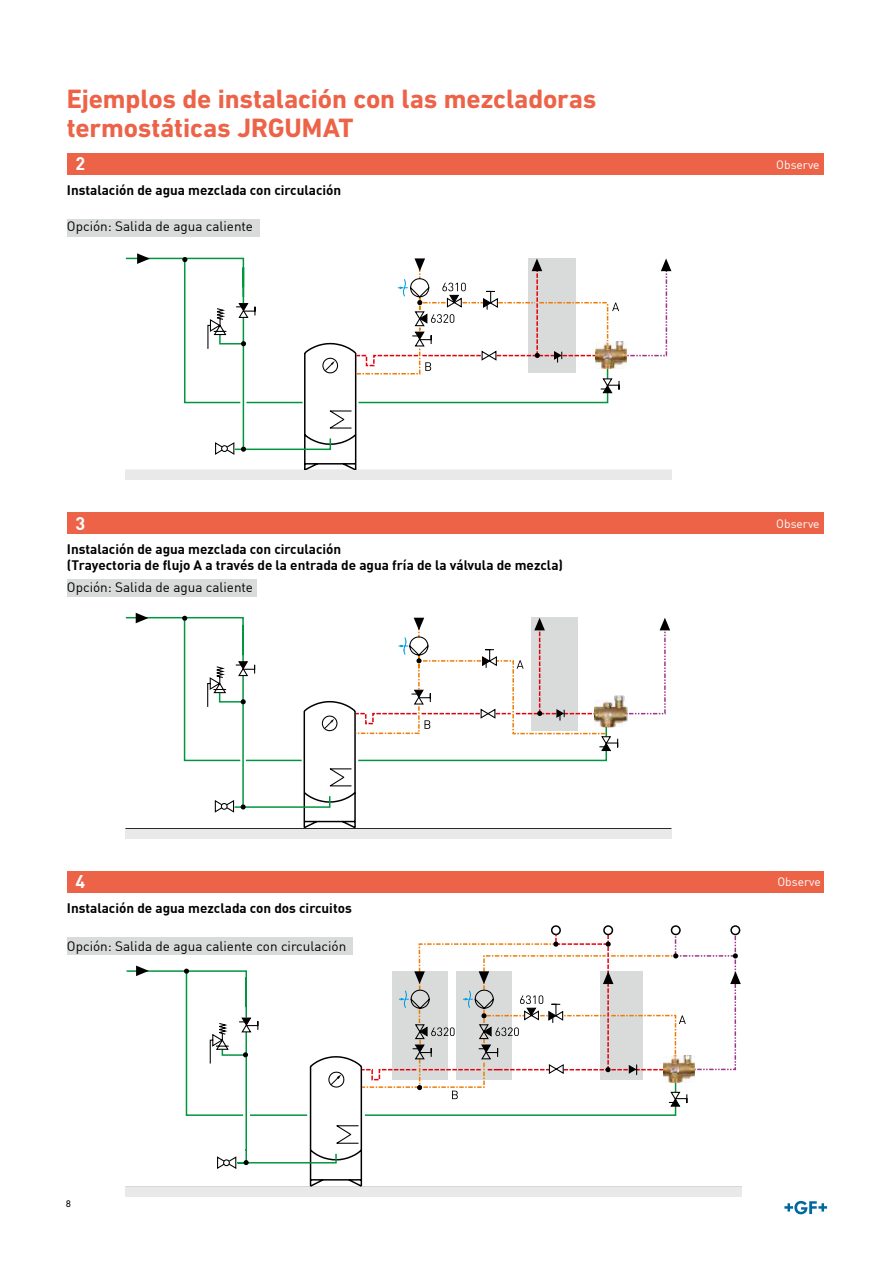
<style>
.page{position:relative;width:893px;height:1263px;background:#fff}
.page>*{position:absolute;margin:0;border:0;box-sizing:border-box;transform-origin:0 0}
.t1{font:700 27px/28.5px "DIN Next W1 G";letter-spacing:-.005em;color:#ec6348}
.t2{font:700 18px "DIN";color:#fff}
.t3{font:700 13.5px/15.6px "DIN";color:#000}
.t4{font:13.5px "DIN";color:#000}
.t5{font:12px "DIN";color:#fff}
.t6{font:9.75px "DIN Next W1 G";color:#000}
</style>
<div class="page">
<svg style="left:784px;top:1201px;width:43px;height:13px"></svg>
<hr style="left:125px;top:470px;width:546px;height:1px;background:#000">
<hr style="left:125px;top:828px;width:546px;height:1px;background:#000">
<hr style="left:125px;top:1187px;width:617px;height:1px;background:#000">
<div style="left:67px;top:220px;width:192px;height:17px;background:#d9dada"></div>
<div style="left:67px;top:579px;width:190px;height:17px;background:#d9dada"></div>
<div style="left:67px;top:938px;width:285px;height:17px;background:#d9dada"></div>
<div style="left:67px;top:153px;width:757px;height:22px;background:#ec6348"></div>
<div style="left:67px;top:513px;width:757px;height:21px;background:#ec6348"></div>
<div style="left:67px;top:871px;width:757px;height:21px;background:#ec6348"></div>
<svg style="left:125px;top:257px;width:120px;height:147px"></svg>
<img style="left:620px;top:341px;width:7px;height:26px">
<svg style="left:215px;top:290px;width:405px;height:165px"></svg>
<div style="left:221px;top:445px;width:7px;height:7px;border:1px solid #000;border-radius:50%"></div>
<svg style="left:236px;top:302px;width:13px;height:17px"></svg>
<svg style="left:182px;top:257px;width:5px;height:5px"></svg>
<svg style="left:241px;top:447px;width:5px;height:5px"></svg>
<svg style="left:241px;top:341px;width:5px;height:5px"></svg>
<svg style="left:207px;top:307px;width:20px;height:43px"></svg>
<svg style="left:137px;top:253px;width:13px;height:11px"></svg>
<svg style="left:303px;top:258px;width:316px;height:213px"></svg>
<svg style="left:625px;top:258px;width:46px;height:99px"></svg>
<svg style="left:125px;top:616px;width:453px;height:146px"></svg>
<svg style="left:214px;top:649px;width:405px;height:164px"></svg>
<svg style="left:221px;top:803px;width:6px;height:6px"></svg>
<div style="left:221px;top:803px;width:7px;height:7px;border:1px solid #000;border-radius:50%"></div>
<svg style="left:236px;top:660px;width:13px;height:17px"></svg>
<svg style="left:182px;top:616px;width:5px;height:5px"></svg>
<svg style="left:241px;top:804px;width:5px;height:5px"></svg>
<svg style="left:241px;top:699px;width:5px;height:5px"></svg>
<svg style="left:207px;top:665px;width:20px;height:43px"></svg>
<svg style="left:136px;top:613px;width:12px;height:10px"></svg>
<svg style="left:302px;top:618px;width:310px;height:211px"></svg>
<svg style="left:631px;top:618px;width:39px;height:97px"></svg>
<svg style="left:126px;top:970px;width:121px;height:146px"></svg>
<svg style="left:217px;top:1003px;width:91px;height:166px"></svg>
<div style="left:223px;top:1159px;width:7px;height:7px;border:1px solid #000;border-radius:50%"></div>
<svg style="left:239px;top:1017px;width:13px;height:16px"></svg>
<svg style="left:184px;top:968px;width:5px;height:6px"></svg>
<svg style="left:244px;top:1160px;width:5px;height:5px"></svg>
<svg style="left:243px;top:1052px;width:5px;height:5px"></svg>
<svg style="left:209px;top:1022px;width:21px;height:42px"></svg>
<svg style="left:136px;top:965px;width:13px;height:11px"></svg>
<svg style="left:308px;top:925px;width:433px;height:263px"></svg>
<div style="left:125px;top:471px;width:546px;height:9px;background:#e9e9e9"></div>
<div style="left:125px;top:829px;width:546px;height:9px;background:#e9e9e9"></div>
<div style="left:125px;top:1188px;width:617px;height:9px;background:#e9e9e9"></div>
<img style="left:589px;top:693px;width:42px;height:36px">
<h1 class="t1" style="left:67px;top:85px;width:531px">Ejemplos de instalación con las mezcladoras termostáticas JRGUMAT</h1>
<h2 class="t2" style="left:75px;top:152px;width:11px">2</h2>
<p class="t3" style="left:67px;top:182px;width:276px">Instalación de agua mezclada con circulación</p>
<p class="t4" style="left:67px;top:218px;width:188px">Opción: Salida de agua caliente</p>
<h2 class="t2" style="left:75px;top:511px;width:11px">3</h2>
<p class="t3" style="left:67px;top:541px;width:498px">Instalación de agua mezclada con circulación<br>(Trayectoria de flujo A a través de la entrada de agua fría de la válvula de mezcla)</p>
<p class="t4" style="left:67px;top:579px;width:188px">Opción: Salida de agua caliente</p>
<p class="t5" style="left:776px;top:157px;width:45px">Observe</p>
<p class="t5" style="left:776px;top:516px;width:45px">Observe</p>
<h2 class="t2" style="left:75px;top:870px;width:11px">4</h2>
<p class="t5" style="left:777px;top:875px;width:45px">Observe</p>
<p class="t3" style="left:67px;top:899px;width:286px">Instalación de agua mezclada con dos circuitos</p>
<p class="t4" style="left:67px;top:937px;width:281px">Opción: Salida de agua caliente con circulación</p>
<p class="t6" style="left:66px;top:1197px;width:7px">8</p>
</div>
